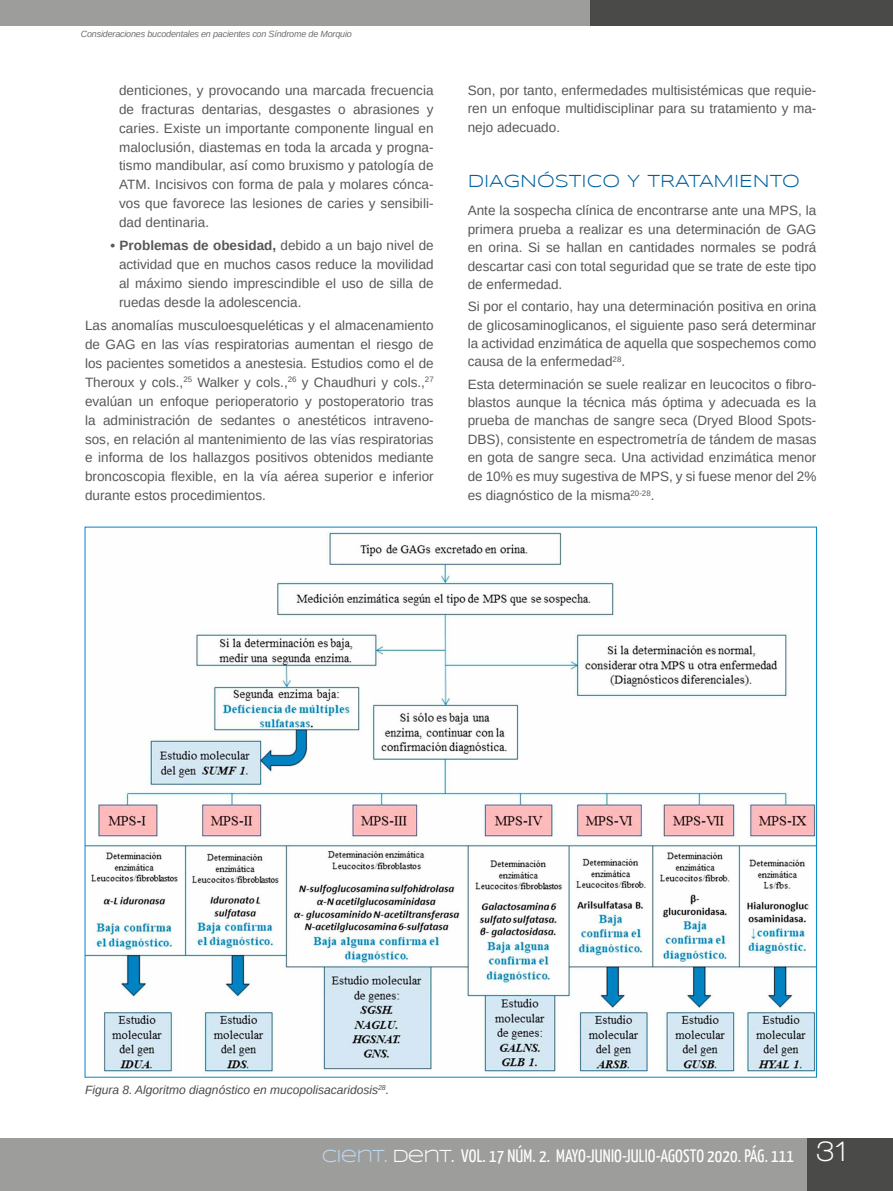
<style>
.page{position:relative;width:893px;height:1191px;background:#fff}
.page>*{position:absolute;margin:0;border:0;box-sizing:border-box;transform-origin:0 0}
.t1{font:18px "Yanone Kaffeesatz";letter-spacing:.01em;color:#fff}
.t2{font:18px "Syncopate";color:#00609c}
.t3{font:13.5px/18.9px "Arimo";color:#575756;text-align:justify}
.t4{font:italic 12px "Arimo";color:#4a4a49}
.t5{font:italic 9px "Arimo";letter-spacing:-.02em;color:#706f6f}
.s1{font-weight:700}
.s2{font-family:"Syncopate";color:#bdd8f1}
.s3{font-family:"Syncopate"}
.s4{font-family:"Walkway";font-weight:700;font-size:30px}
</style>
<div class="page">
<div style="left:0;top:1138px;width:893px;height:53px;background:#9d9d9c"></div>
<div style="left:808px;top:1138px;width:85px;height:53px;background:#4a4a49"></div>
<div style="left:0;top:0;width:893px;height:25px;background:#9d9d9c"></div>
<div style="left:591px;top:0;width:302px;height:25px;background:#4a4a49"></div>
<img style="left:87px;top:531px;width:728px;height:542px">
<p class="t5" style="left:81px;top:28px;width:273px">Consideraciones bucodentales en pacientes con Síndrome de Morquio</p>
<p class="t3" style="left:119px;top:81px;width:316px">denticiones, y provocando una marcada frecuencia de fracturas dentarias, desgastes o abrasiones y caries. Existe un importante componente lingual en maloclusión, diastemas en toda la arcada y progna&shy;tismo mandibular, así como bruxismo y patología de ATM. Incisivos con forma de pala y molares cónca&shy;vos que favorece las lesiones de caries y sensibili&shy;dad dentinaria.</p>
<p class="t3" style="left:119px;top:236px;width:316px;text-indent:-9px"><span class="s1">• Problemas de obesidad,</span> debido a un bajo nivel de actividad que en muchos casos reduce la movilidad al máximo siendo imprescindible el uso de silla de ruedas desde la adolescencia.</p>
<p class="t3" style="left:85px;top:316px;width:350px">Las anomalías musculoesqueléticas y el almacenamiento de GAG en las vías respiratorias aumentan el riesgo de los pacientes sometidos a anestesia. Estudios como el de Theroux y cols.,<sup>25</sup> Walker y cols.,<sup>26</sup> y Chaudhuri y cols.,<sup>27 </sup>evalúan un enfoque perioperatorio y postoperatorio tras la administración de sedantes o anestéticos intraveno&shy;sos, en relación al mantenimiento de las vías respiratorias e informa de los hallazgos positivos obtenidos mediante broncoscopia flexible, en la vía aérea superior e inferior durante estos procedimientos.</p>
<p class="t3" style="left:468px;top:81px;width:350px">Son, por tanto, enfermedades multisistémicas que requie&shy;ren un enfoque multidisciplinar para su tratamiento y ma&shy;nejo adecuado.</p>
<h1 class="t2" style="left:468px;top:171px;width:334px">DIAGNÓSTICO Y TRATAMIENTO</h1>
<p class="t3" style="left:468px;top:201px;width:350px;line-height:18.5px">Ante la sospecha clínica de encontrarse ante una MPS, la primera prueba a realizar es una determinación de GAG en orina. Si se hallan en cantidades normales se podrá descartar casi con total seguridad que se trate de este tipo de enfermedad.</p>
<p class="t3" style="left:468px;top:298px;width:350px;line-height:18.3px">Si por el contario, hay una determinación positiva en orina de glicosaminoglicanos, el siguiente paso será determinar la actividad enzimática de aquella que sospechemos como causa de la enfermedad<sup>28</sup>.</p>
<p class="t3" style="left:468px;top:375px;width:350px">Esta determinación se suele realizar en leucocitos o fibro&shy;blastos aunque la técnica más óptima y adecuada es la prueba de manchas de sangre seca (Dryed Blood Spots-DBS), consistente en espectrometría de tándem de masas en gota de sangre seca. Una actividad enzimática menor de 10% es muy sugestiva de MPS, y si fuese menor del 2% es diagnóstico de la misma<sup>20-28</sup>.</p>
<p class="t4" style="left:85px;top:1082px;width:306px">Figura 8. Algoritmo diagnóstico en mucopolisacaridosis<sup>28</sup>.</p>
<h1 class="t1" style="left:322px;top:1144px;width:526px"><span class="s2">CIENT.</span> <span class="s3">DENT.</span> VOL. 17 NÚM. 2. MAYO-JUNIO-JULIO-AGOSTO 2020. PÁG. 111 <span class="s4">31</span></h1>
</div>
